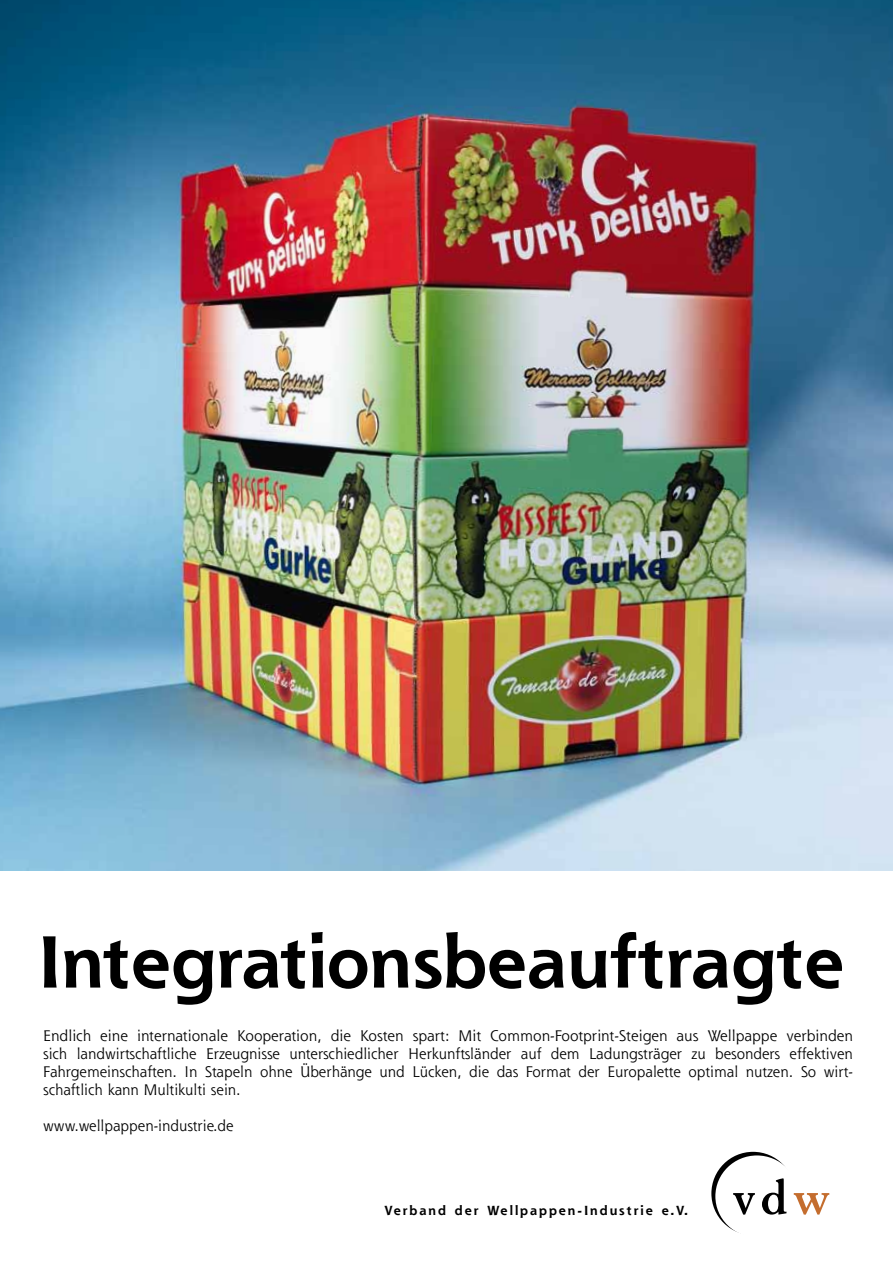
<style>
.page{position:relative;width:893px;height:1263px;background:#fff}
.page>*{position:absolute;margin:0;border:0;box-sizing:border-box;transform-origin:0 0}
.t1{font:700 71.85px "Shannon";color:#000}
.t2{font:700 52.95px "Granjon";color:#000}
.t3{font:15px/18px "Shannon";color:#000;text-align:justify}
.t4{font:700 12.9px "Shannon";letter-spacing:.15em;color:#000}
.s1{color:#c46d2e}
</style>
<div class="page">
<img style="left:0;top:0;width:893px;height:870px">
<svg style="left:711px;top:1152px;width:84px;height:83px"></svg>
<div style="left:715px;top:1155px;width:83px;height:82px;background:#fff;border-radius:50%"></div>
<h1 class="t1" style="left:38px;top:917px;width:808px">Integrationsbeauftragte</h1>
<p class="t3" style="left:43px;top:1026px;width:811px">Endlich eine internationale Kooperation, die Kosten spart: Mit Common-Footprint-Steigen aus Wellpappe verbinden sich landwirtschaftliche Erzeugnisse unterschiedlicher Herkunftsländer auf dem Ladungsträger zu besonders effektiven Fahrgemeinschaften. In Stapeln ohne Überhänge und Lücken, die das Format der Europalette optimal nutzen. So wirt&shy;schaftlich kann Multikulti sein.</p>
<p class="t3" style="left:43px;top:1116px;width:192px">www.wellpappen-industrie.de</p>
<p class="t4" style="left:384px;top:1202px;width:305px">Verband der Wellpappen-Industrie e.V.</p>
<h2 class="t2" style="left:732px;top:1169px;width:100px">vd<span class="s1">w</span></h2>
</div>
